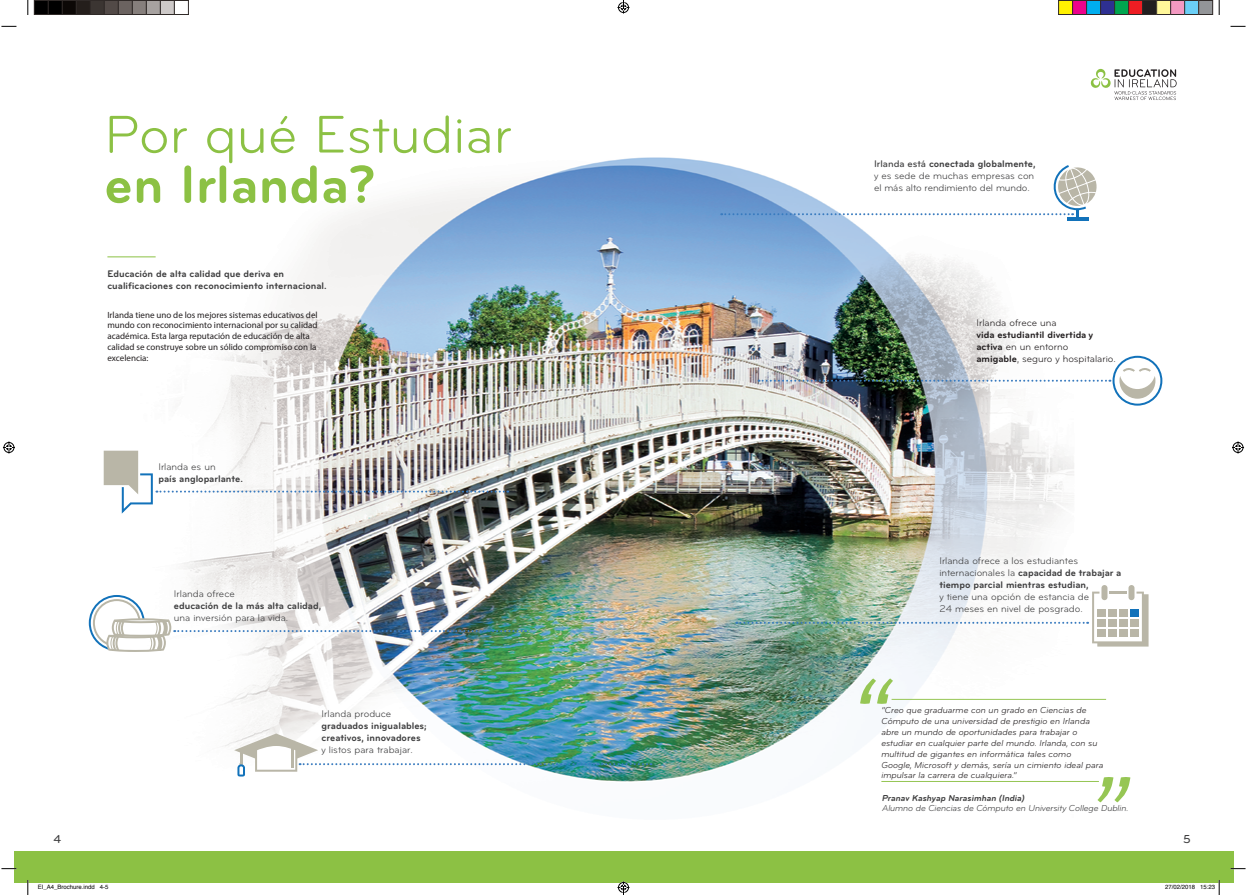
<style>
.page{position:relative;width:1247px;height:895px;background:#fff}
.page>*{position:absolute;margin:0;border:0;box-sizing:border-box;transform-origin:0 0}
.t1{font:55px "Bryant Pro";color:#8cc144}
.t2{font:700 55px "Bryant Pro";color:#8cc144}
.t3{font:500 12px "Bryant Pro";color:#3e3e3f}
.t4{font:700 10px/12px "Bryant Pro";color:#3e3e3f}
.t5{font:10px/12px "Bryant Pro";color:#3e3e3f}
.t6{font:700 10px/12px "Bryant Pro";color:#231f20}
.t7{font:10px "Bryant Pro";color:#231f20}
.t8{font:italic 9px/10.8px "Bryant Pro";color:#231f20}
.t9{font:9px/10.8px "Myriad Pro";color:#231f20}
.t10{font:italic 9px "Bryant Pro";letter-spacing:-.01em;color:#3e3e3f}
.t11{font:italic 700 9px "Bryant Pro";color:#3e3e3f}
.t12{font:6px "Helvetica";color:#000}
.s1{font-weight:500}
.s2{font-weight:700}
.s3{font-weight:400}
</style>
<div class="page">
<img style="left:140px;top:157px;width:941px;height:625px">
<hr style="left:107px;top:256px;width:49px;height:1px;background:#8cc144">
<img style="left:103px;top:448px;width:405px;height:66px">
<img style="left:234px;top:733px;width:417px;height:43px">
<hr style="left:1067px;top:217px;width:21px;height:3px;background:#1272ba">
<svg style="left:721px;top:165px;width:375px;height:54px"></svg>
<img style="left:758px;top:356px;width:404px;height:49px">
<img style="left:736px;top:591px;width:412px;height:55px">
<div style="left:1101px;top:585px;width:6px;height:15px;background:#b9b6a7;border-radius:3px"></div>
<div style="left:1128px;top:585px;width:6px;height:15px;background:#b9b6a7;border-radius:3px"></div>
<div style="left:1097px;top:609px;width:8px;height:8px;background:#b9b6a7"></div>
<div style="left:1107px;top:609px;width:9px;height:8px;background:#b9b6a7"></div>
<div style="left:1118px;top:609px;width:9px;height:8px;background:#b9b6a7"></div>
<div style="left:1129px;top:609px;width:9px;height:8px;background:#1272ba"></div>
<div style="left:1097px;top:619px;width:8px;height:8px;background:#b9b6a7"></div>
<div style="left:1107px;top:619px;width:9px;height:8px;background:#b9b6a7"></div>
<div style="left:1118px;top:619px;width:9px;height:8px;background:#b9b6a7"></div>
<div style="left:1129px;top:619px;width:9px;height:8px;background:#b9b6a7"></div>
<div style="left:1097px;top:629px;width:8px;height:8px;background:#b9b6a7"></div>
<div style="left:1107px;top:629px;width:9px;height:8px;background:#b9b6a7"></div>
<div style="left:1118px;top:629px;width:9px;height:8px;background:#b9b6a7"></div>
<div style="left:1129px;top:629px;width:9px;height:8px;background:#b9b6a7"></div>
<img style="left:89px;top:595px;width:437px;height:57px">
<svg style="left:859px;top:678px;width:33px;height:26px"></svg>
<hr style="left:891px;top:699px;width:214px;height:1px;background:#96c654">
<svg style="left:1097px;top:777px;width:33px;height:25px"></svg>
<hr style="left:881px;top:781px;width:217px;height:1px;background:#96c654">
<svg style="left:1090px;top:69px;width:86px;height:31px"></svg>
<div style="left:14px;top:851px;width:1219px;height:31px;background:#8cc144"></div>
<svg style="left:1px;top:26px;width:15px;height:1px"></svg>
<svg style="left:1230px;top:26px;width:15px;height:1px"></svg>
<svg style="left:1px;top:868px;width:15px;height:1px"></svg>
<svg style="left:1230px;top:868px;width:15px;height:1px"></svg>
<svg style="left:27px;top:0;width:2px;height:15px"></svg>
<svg style="left:27px;top:880px;width:2px;height:15px"></svg>
<svg style="left:1218px;top:0;width:1px;height:15px"></svg>
<svg style="left:3px;top:441px;width:12px;height:12px"></svg>
<svg style="left:1232px;top:441px;width:11px;height:12px"></svg>
<div style="left:34px;top:0;width:14px;height:14px;background:#000"></div>
<div style="left:34px;top:0;width:15px;height:15px;border:1px solid #302a28"></div>
<div style="left:48px;top:0;width:14px;height:14px;background:#000"></div>
<div style="left:48px;top:0;width:15px;height:15px;border:1px solid #302a28"></div>
<div style="left:62px;top:0;width:14px;height:14px;background:#0c0806"></div>
<div style="left:62px;top:0;width:15px;height:15px;border:1px solid #302a28"></div>
<div style="left:76px;top:0;width:14px;height:14px;background:#241e1b"></div>
<div style="left:76px;top:0;width:15px;height:15px;border:1px solid #302a28"></div>
<div style="left:90px;top:0;width:14px;height:14px;background:#3b3532"></div>
<div style="left:90px;top:0;width:15px;height:15px;border:1px solid #302a28"></div>
<div style="left:104px;top:0;width:14px;height:14px;background:#524a47"></div>
<div style="left:104px;top:0;width:15px;height:15px;border:1px solid #302a28"></div>
<div style="left:118px;top:0;width:14px;height:14px;background:#6b6360"></div>
<div style="left:118px;top:0;width:15px;height:15px;border:1px solid #302a28"></div>
<div style="left:132px;top:0;width:14px;height:14px;background:#867f7c"></div>
<div style="left:132px;top:0;width:15px;height:15px;border:1px solid #302a28"></div>
<div style="left:146px;top:0;width:14px;height:14px;background:#a7a2a0"></div>
<div style="left:146px;top:0;width:15px;height:15px;border:1px solid #302a28"></div>
<div style="left:160px;top:0;width:14px;height:14px;background:#cdc9c8"></div>
<div style="left:160px;top:0;width:15px;height:15px;border:1px solid #302a28"></div>
<div style="left:174px;top:0;width:15px;height:15px;border:1px solid #302a28"></div>
<div style="left:1058px;top:0;width:14px;height:14px;background:#fff101"></div>
<div style="left:1057px;top:0;width:15px;height:15px;border:1px solid #302a28"></div>
<div style="left:1072px;top:0;width:14px;height:14px;background:#ed028c"></div>
<div style="left:1071px;top:0;width:15px;height:15px;border:1px solid #302a28"></div>
<div style="left:1086px;top:0;width:14px;height:14px;background:#00aeef"></div>
<div style="left:1085px;top:0;width:15px;height:15px;border:1px solid #302a28"></div>
<div style="left:1100px;top:0;width:14px;height:14px;background:#2e3092"></div>
<div style="left:1099px;top:0;width:15px;height:15px;border:1px solid #302a28"></div>
<div style="left:1114px;top:0;width:14px;height:14px;background:#00a54f"></div>
<div style="left:1113px;top:0;width:15px;height:15px;border:1px solid #302a28"></div>
<div style="left:1128px;top:0;width:14px;height:14px;background:#ee1d23"></div>
<div style="left:1127px;top:0;width:15px;height:15px;border:1px solid #302a28"></div>
<div style="left:1142px;top:0;width:14px;height:14px;background:#231f20"></div>
<div style="left:1141px;top:0;width:15px;height:15px;border:1px solid #302a28"></div>
<div style="left:1156px;top:0;width:14px;height:14px;background:#fff79a"></div>
<div style="left:1155px;top:0;width:15px;height:15px;border:1px solid #302a28"></div>
<div style="left:1170px;top:0;width:14px;height:14px;background:#f499c2"></div>
<div style="left:1169px;top:0;width:15px;height:15px;border:1px solid #302a28"></div>
<div style="left:1184px;top:0;width:14px;height:14px;background:#6bcff6"></div>
<div style="left:1183px;top:0;width:15px;height:15px;border:1px solid #302a28"></div>
<div style="left:1198px;top:0;width:14px;height:14px;background:#939598"></div>
<div style="left:1197px;top:0;width:15px;height:15px;border:1px solid #302a28"></div>
<svg style="left:1164px;top:880px;width:55px;height:15px"></svg>
<svg style="left:617px;top:0;width:12px;height:14px"></svg>
<svg style="left:617px;top:881px;width:12px;height:14px"></svg>
<h1 class="t1" style="left:104px;top:102px;width:409px">Por qué Estudiar</h1>
<h1 class="t2" style="left:104px;top:150px;width:272px">en Irlanda?</h1>
<p class="t4" style="left:107px;top:268px;width:221px">Educación de alta calidad que deriva en cualificaciones con reconocimiento internacional.</p>
<p class="t5" style="left:873px;top:157px;width:163px"><span class="s1">Irlanda está</span> <span class="s2">conectada globalmente, </span>y es sede de muchas empresas con el más alto rendimiento del mundo.</p>
<p class="t9" style="left:107px;top:309px;width:212px">Irlanda tiene uno de los mejores sistemas educativos del mundo con reconocimiento internacional por su calidad académica. Esta larga reputación de educación de alta calidad se construye sobre un sólido compromiso con la excelencia:</p>
<p class="t7" style="left:976px;top:317px;width:82px">Irlanda ofrece una</p>
<p class="t6" style="left:976px;top:329px;width:141px">vida estudiantil divertida y activa <span class="s3">en un entorno<br></span>amigable<span class="s3">, seguro y hospitalario.</span></p>
<p class="t5" style="left:158px;top:461px;width:59px">Irlanda es un</p>
<p class="t4" style="left:158px;top:473px;width:86px">país angloparlante.</p>
<p class="t5" style="left:174px;top:587px;width:62px">Irlanda ofrece</p>
<p class="t4" style="left:174px;top:599px;width:149px">educación de la más alta calidad,</p>
<p class="t5" style="left:174px;top:611px;width:116px">una inversión para la vida.</p>
<p class="t5" style="left:321px;top:707px;width:71px">Irlanda produce</p>
<p class="t4" style="left:321px;top:719px;width:107px">graduados inigualables; creativos, innovadores</p>
<p class="t5" style="left:321px;top:743px;width:93px">y listos para trabajar.</p>
<p class="t4" style="left:939px;top:555px;width:183px"><span class="s3">Irlanda ofrece a los estudiantes internacionales la</span> capacidad de trabajar a tiempo parcial mientras estudian,</p>
<p class="t5" style="left:939px;top:591px;width:151px">y tiene una opción de estancia de<br>24 meses en nivel de posgrado.</p>
<p class="t8" style="left:881px;top:705px;width:223px">“Creo que graduarme con un grado en Ciencias de Cómputo de una universidad de prestigio en Irlanda abre un mundo de oportunidades para trabajar o estudiar en cualquier parte del mundo. Irlanda, con su multitud de gigantes en informática tales como Google, Microsoft y demás, sería un cimiento ideal para impulsar la carrera de cualquiera.”</p>
<p class="t11" style="left:881px;top:792px;width:144px">Pranav Kashyap Narasimhan (India)</p>
<p class="t10" style="left:881px;top:803px;width:248px">Alumno de Ciencias de Cómputo en University College Dublin.</p>
<h2 class="t3" style="left:53px;top:832px;width:9px">4</h2>
<h2 class="t3" style="left:1182px;top:832px;width:9px">5</h2>
<p class="t12" style="left:38px;top:882px;width:72px">EI_A4_Brochure.indd 4-5</p>
<p class="t12" style="left:1164px;top:882px;width:52px">27/02/2018 15:23</p>
</div>
